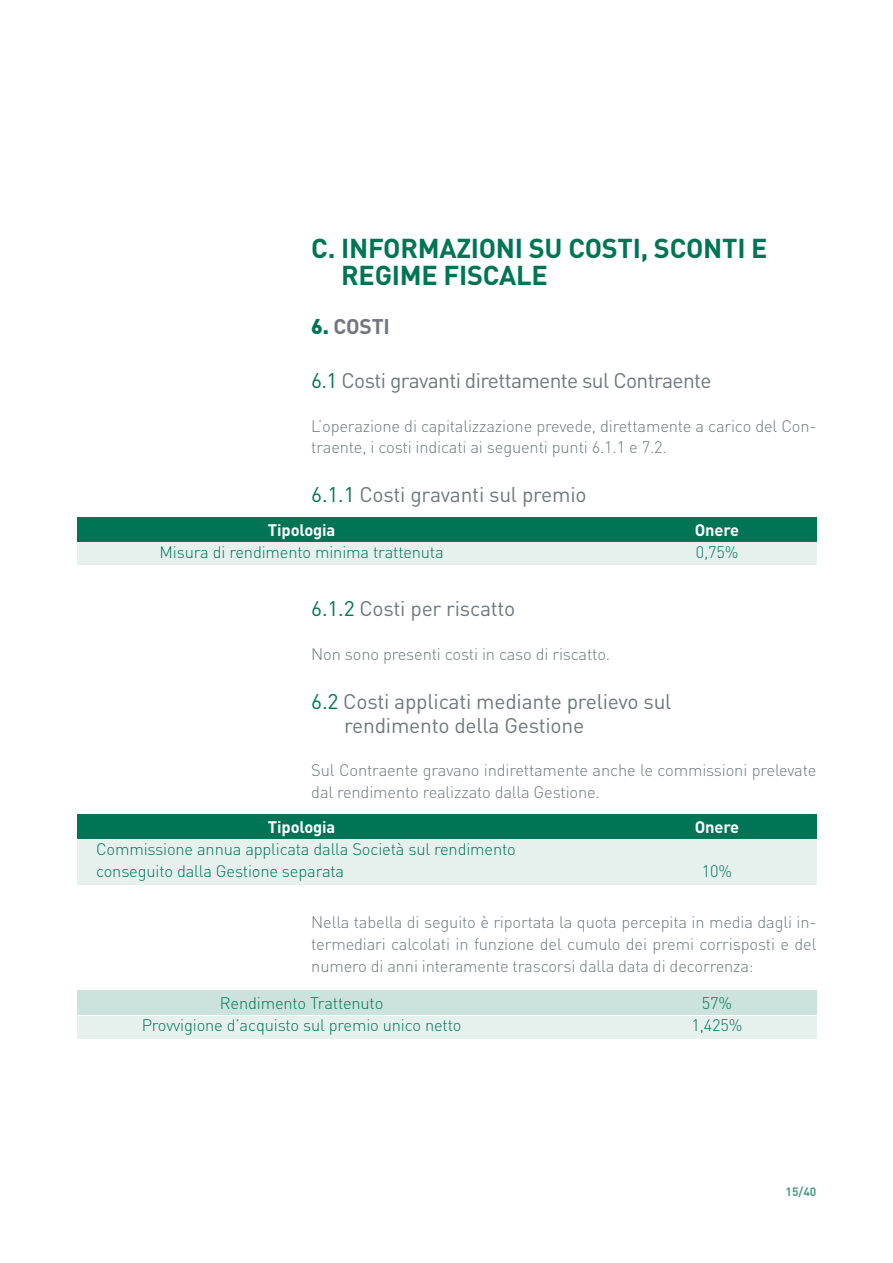
<style>
.page{position:relative;width:893px;height:1263px;background:#fff}
.page>*{position:absolute;margin:0;border:0;box-sizing:border-box;transform-origin:0 0}
.t1{font:700 27px "DIN";color:#007556}
.t2{font:21px/24px "DIN";letter-spacing:-.01em;color:#71787d}
.t3{font:21px "DIN";letter-spacing:-.03em;color:#71787d}
.t4{font:700 21px "DIN";letter-spacing:-.01em;color:#71787d}
.t5{font:300 16.5px/21.8px "DIN";letter-spacing:-.01em;color:#71787d}
.t6{font:300 16.5px/21.8px "DIN";letter-spacing:-.01em;color:#007556}
.t7{font:700 16.5px "DIN";letter-spacing:-.01em;color:#fff}
.t8{font:700 12px "DIN";color:#4d9e88}
.s1{font-weight:900;color:#007556}
.s2{color:#007556}
</style>
<div class="page">
<div style="left:77px;top:542px;width:739px;height:22px;background:#e6f1ee"></div>
<div style="left:77px;top:517px;width:739px;height:24px;background:#007556"></div>
<div style="left:77px;top:840px;width:739px;height:45px;background:#e6f1ee"></div>
<div style="left:77px;top:815px;width:739px;height:24px;background:#007556"></div>
<div style="left:77px;top:1016px;width:739px;height:22px;background:#e6f1ee"></div>
<div style="left:77px;top:991px;width:739px;height:24px;background:#cce3dd"></div>
<h1 class="t1" style="left:311px;top:231px;width:55px">C. INFORMAZIONI</h1>
<h1 class="t1" style="left:529px;top:231px;width:55px">SU COSTI</h1>
<h1 class="t1" style="left:641px;top:231px;width:30px">, SCONTI</h1>
<h1 class="t1" style="left:751px;top:231px;width:14px">E</h1>
<h1 class="t1" style="left:311px;top:258px;width:19px">REGIME</h1>
<h1 class="t1" style="left:444px;top:258px;width:16px">FISCALE</h1>
<p class="t4" style="left:311px;top:313px;width:80px"><span class="s1">6.</span> COSTI</p>
<p class="t3" style="left:311px;top:367px;width:402px"><span class="s2">6.1</span> Costi gravanti direttamente sul Contraente</p>
<p class="t5" style="left:311px;top:415px;width:507px">L’operazione di capitalizzazione prevede, direttamente a carico del Con&shy;traente, i costi indicati ai seguenti punti 6.1.1 e 7.2.</p>
<p class="t2" style="left:311px;top:482px;width:277px"><span class="s2">6.1.1</span> Costi gravanti sul premio</p>
<p class="t7" style="left:268px;top:519px;width:69px">TIPOLOGIA</p>
<p class="t7" style="left:695px;top:519px;width:46px">ONERE</p>
<p class="t6" style="left:160px;top:540px;width:286px">Misura di rendimento minima trattenuta</p>
<p class="t6" style="left:696px;top:540px;width:44px">0,75%</p>
<p class="t2" style="left:311px;top:596px;width:206px"><span class="s2">6.1.2</span> Costi per riscatto</p>
<p class="t5" style="left:311px;top:643px;width:300px">Non sono presenti costi in caso di riscatto.</p>
<p class="t2" style="left:344px;top:688px;width:329px;text-indent:-33px"><span class="s2">6.2</span> Costi applicati mediante prelievo sul rendimento della Gestione</p>
<p class="t5" style="left:311px;top:759px;width:507px">Sul Contraente gravano indirettamente anche le commissioni prelevate dal rendimento realizzato dalla Gestione.</p>
<p class="t7" style="left:268px;top:817px;width:69px">TIPOLOGIA</p>
<p class="t7" style="left:695px;top:817px;width:46px">ONERE</p>
<p class="t6" style="left:96px;top:838px;width:421px">Commissione annua applicata dalla Società sul rendimento conseguito dalla Gestione separata</p>
<p class="t6" style="left:702px;top:860px;width:32px">10%</p>
<p class="t5" style="left:311px;top:911px;width:507px;text-align:justify">Nella tabella di seguito è riportata la quota percepita in media dagli in&shy;termediari calcolati in funzione del cumulo dei premi corrisposti e del numero di anni interamente trascorsi dalla data di decorrenza:</p>
<p class="t6" style="left:220px;top:992px;width:165px">Rendimento Trattenuto</p>
<p class="t6" style="left:702px;top:992px;width:32px">57%</p>
<p class="t6" style="left:142px;top:1014px;width:321px">Provvigione d’acquisto sul premio unico netto</p>
<p class="t6" style="left:692px;top:1014px;width:53px">1,425%</p>
<p class="t8" style="left:785px;top:1184px;width:32px">15/40</p>
</div>
